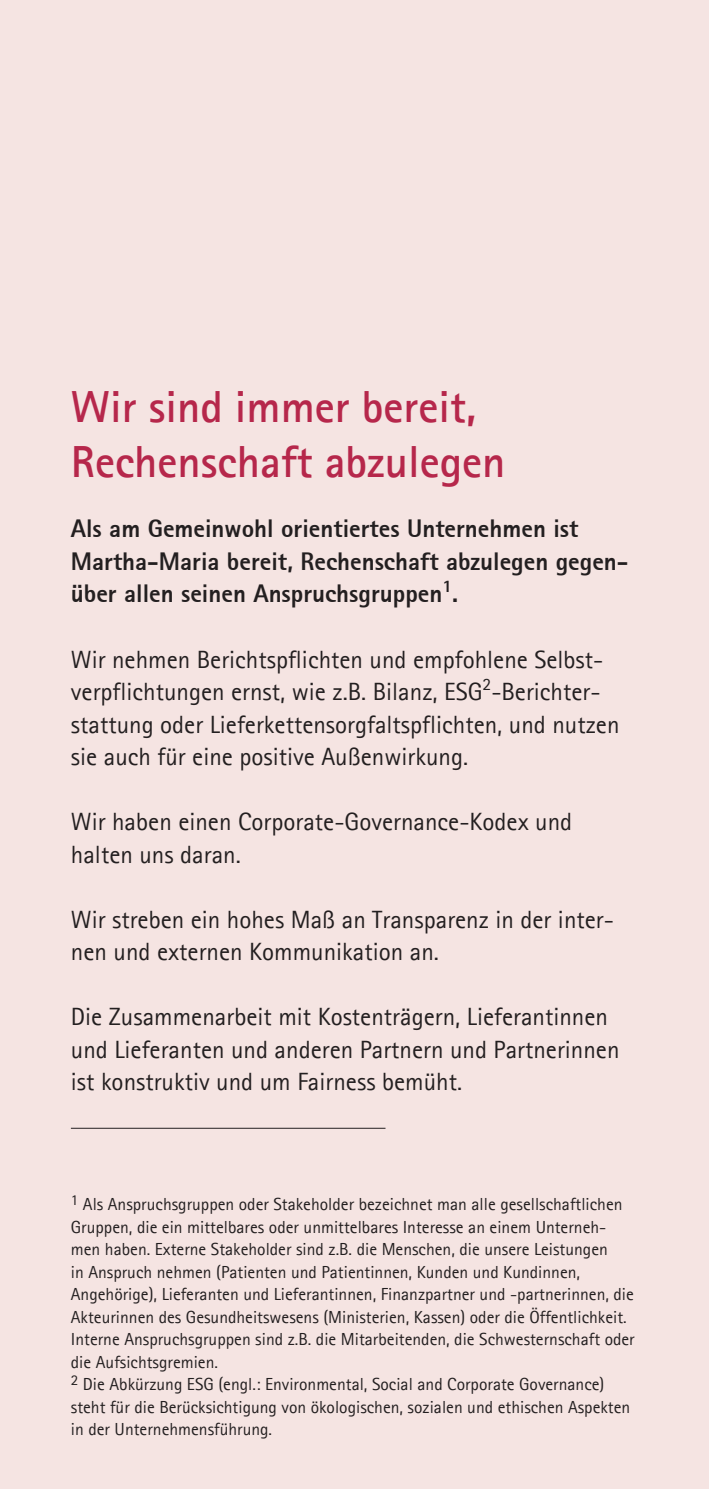
<style>
.page{position:relative;width:709px;height:1489px;background:#fff}
.page>*{position:absolute;margin:0;border:0;box-sizing:border-box;transform-origin:0 0}
.t1{font:700 45px/55px "Agfa Rotis Sans Serif";color:#b6274b}
.t2{font:25px/32.5px "Agfa Rotis Sans Serif";color:#231f20}
.t3{font:800 25px/32.5px "Agfa Rotis Sans Serif";color:#231f20}
.t4{font:17.5px/22.5px "Agfa Rotis Sans Serif";color:#231f20}
</style>
<div class="page">
<div style="left:0;top:0;width:709px;height:1488px;background:#f5e4e2"></div>
<hr style="left:71px;top:1127px;width:314px;height:1px;background:#231f20">
<h1 class="t1" style="left:71px;top:378px;width:436px">Wir sind immer bereit,<br>Rechenschaft abzulegen</h1>
<h2 class="t3" style="left:71px;top:512px;width:559px">Als am Gemeinwohl orientiertes Unternehmen ist<br>Martha-Maria bereit, Rechenschaft abzulegen gegen&shy;über allen seinen Anspruchsgruppen<sup>1</sup>.</h2>
<h2 class="t2" style="left:71px;top:642px;width:550px">Wir nehmen Berichtspflichten und empfohlene Selbst&shy;verpflichtungen ernst, wie z.B. Bilanz, ESG<sup>2</sup>-Berichter&shy;stattung oder Lieferkettensorgfaltspflichten, und nutzen sie auch für eine positive Außenwirkung.</h2>
<h2 class="t2" style="left:71px;top:805px;width:503px">Wir haben einen Corporate-Governance-Kodex und halten uns daran.</h2>
<h2 class="t2" style="left:71px;top:902px;width:544px">Wir streben ein hohes Maß an Transparenz in der inter&shy;nen und externen Kommunikation an.</h2>
<h2 class="t2" style="left:71px;top:1000px;width:550px">Die Zusammenarbeit mit Kostenträgern, Lieferantinnen und Lieferanten und anderen Partnern und Partnerinnen ist konstruktiv und um Fairness bemüht.</h2>
<p class="t4" style="left:71px;top:1192px;width:565px"><sup>1</sup> Als Anspruchsgruppen oder Stakeholder bezeichnet man alle gesellschaftlichen Gruppen, die ein mittelbares oder unmittelbares Interesse an einem Unterneh&shy;men haben. Externe Stakeholder sind z.B. die Menschen, die unsere Leistungen<br>in Anspruch nehmen (Patienten und Patientinnen, Kunden und Kundinnen, Angehörige), Lieferanten und Lieferantinnen, Finanzpartner und -partnerinnen, die Akteurinnen des Gesundheitswesens (Ministerien, Kassen) oder die Öffentlichkeit.<br>Interne Anspruchsgruppen sind z.B. die Mitarbeitenden, die Schwesternschaft oder die Aufsichtsgremien.<br><sup>2</sup> Die Abkürzung ESG (engl.: Environmental, Social and Corporate Governance) steht für die Berücksichtigung von ökologischen, sozialen und ethischen Aspekten in der Unternehmensführung.</p>
</div>
